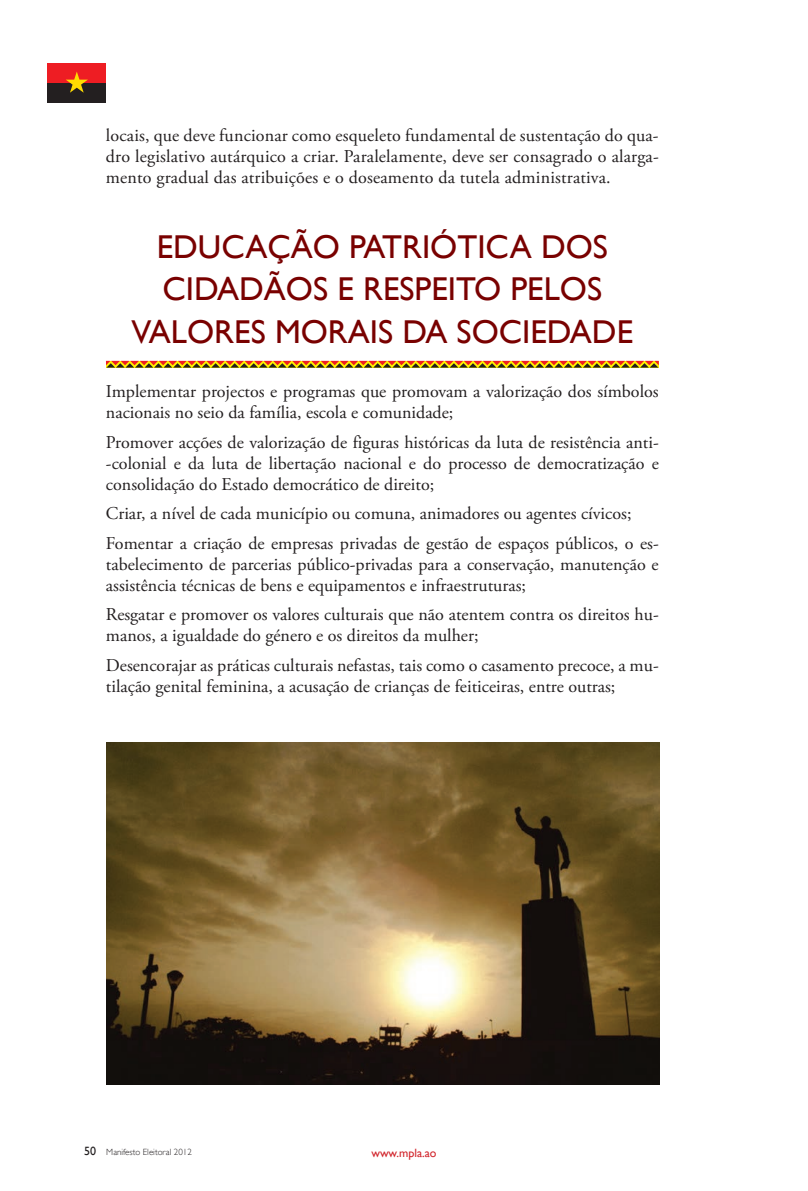
<style>
.page{position:relative;width:808px;height:1191px;background:#fff}
.page>*{position:absolute;margin:0;border:0;box-sizing:border-box;transform-origin:0 0}
.t1{font:33px "Gill Sans";color:#790100}
.t2{font:18px/21px "Adobe Garamond Pro";color:#231f20}
.t3{font:12px "Gill Sans";color:#d1232a}
.t4{font:300 9px "Gill Sans";color:#231f20}
.s1{font-weight:400;font-size:12px}
</style>
<div class="page">
<div style="left:47px;top:63px;width:59px;height:22px;background:#ee1d23"></div>
<div style="left:47px;top:83px;width:59px;height:20px;background:#231f20"></div>
<svg style="left:66px;top:72px;width:22px;height:21px"></svg>
<img style="left:106px;top:742px;width:554px;height:342px">
<svg style="left:106px;top:361px;width:553px;height:7px;background:#b97913"></svg>
<p class="t2" style="left:106px;top:125px;width:554px;text-align:justify">locais, que deve funcionar como esqueleto fundamental de sustentação do qua&shy;dro legislativo autárquico a criar. Paralelamente, deve ser consagrado o alarga&shy;mento gradual das atribuições e o doseamento da tutela administrativa.</p>
<h1 class="t1" style="left:157px;top:228px;width:23px">EDUCAÇ</h1>
<h1 class="t1" style="left:291px;top:228px;width:78px">ÃO PATRIÓTICA</h1>
<h1 class="t1" style="left:541px;top:228px;width:23px">DOS</h1>
<h1 class="t1" style="left:163px;top:270px;width:21px">CIDAD</h1>
<h1 class="t1" style="left:264px;top:270px;width:117px">ÃOS ERESPEITO</h1>
<h1 class="t1" style="left:510px;top:270px;width:19px">PELOS</h1>
<h1 class="t1" style="left:132px;top:312px;width:38px">VALORES</h1>
<h1 class="t1" style="left:275px;top:312px;width:21px">MORAIS</h1>
<h1 class="t1" style="left:402px;top:312px;width:75px">DA SOCIEDADE</h1>
<p class="t2" style="left:106px;top:382px;width:554px">Implementar projectos e programas que promovam a valorização dos símbolos nacionais no seio da família, escola e comunidade;</p>
<p class="t2" style="left:106px;top:432px;width:554px;text-align:justify">Promover acções de valorização de figuras históricas da luta de resistência anti--colonial e da luta de libertação nacional e do processo de democratização e consolidação do Estado democrático de direito;</p>
<p class="t2" style="left:106px;top:499px;width:554px;line-height:29.5px">Criar, a nível de cada município ou comuna, animadores ou agentes cívicos;<br>Fomentar a criação de empresas privadas de gestão de espaços públicos, o es-</p>
<p class="t2" style="left:106px;top:554px;width:554px">tabelecimento de parcerias público-privadas para a conservação, manutenção e assistência técnicas de bens e equipamentos e infraestruturas;</p>
<p class="t2" style="left:106px;top:605px;width:554px">Resgatar e promover os valores culturais que não atentem contra os direitos hu&shy;manos, a igualdade do género e os direitos da mulher;</p>
<p class="t2" style="left:106px;top:655px;width:554px">Desencorajar as práticas culturais nefastas, tais como o casamento precoce, a mu&shy;tilação genital feminina, a acusação de crianças de feiticeiras, entre outras;</p>
<p class="t4" style="left:84px;top:1146px;width:109px"><span class="s1">50</span> Manifesto Eleitoral 2012</p>
<p class="t3" style="left:371px;top:1145px;width:67px">www.mpla.ao</p>
</div>
